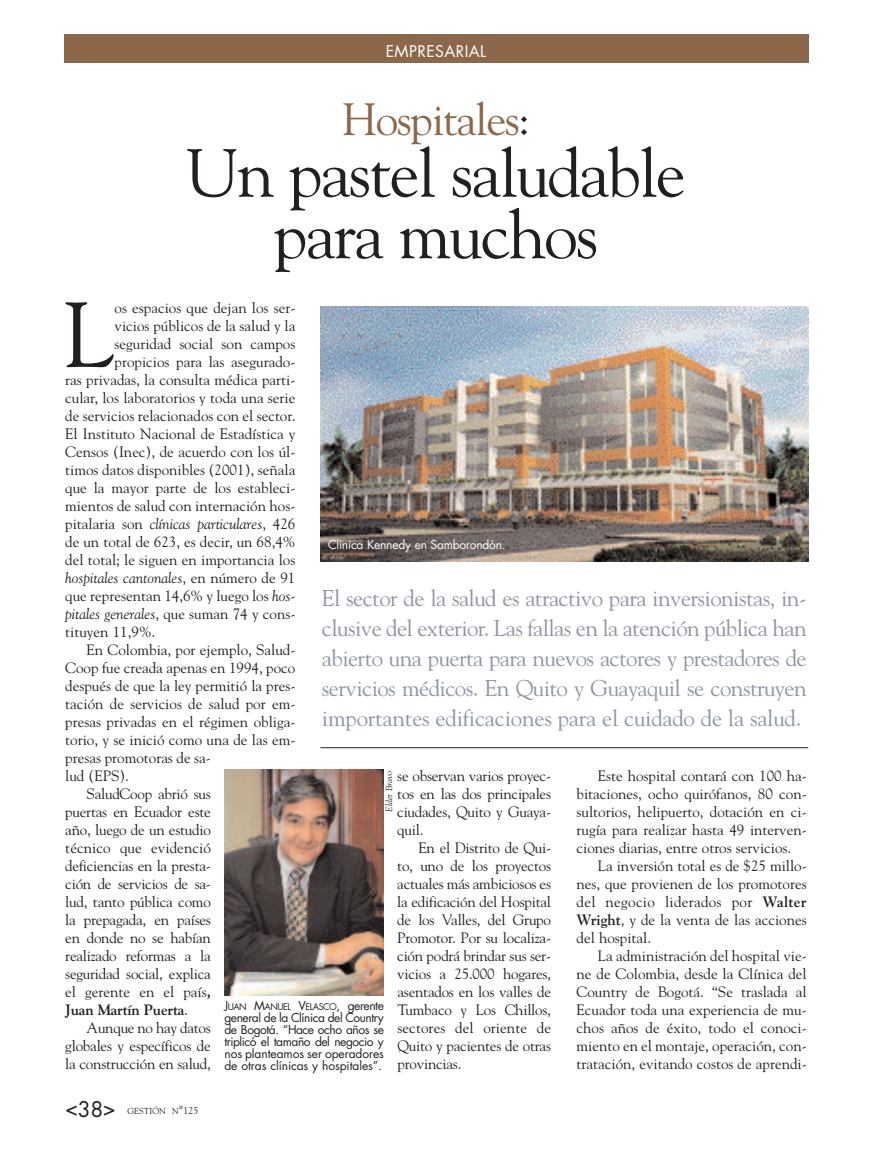
<style>
.page{position:relative;width:872px;height:1149px;background:#fff}
.page>*{position:absolute;margin:0;border:0;box-sizing:border-box;transform-origin:0 0}
.t1{font:91.65px "Goudy";color:#231f20}
.t2{font:67.5px/61.5px "Goudy";letter-spacing:-.03em;color:#231f20;text-align:center}
.t3{font:45px "Goudy";letter-spacing:-.03em;color:#8c6749}
.t4{font:22.8px/30px "Goudy";letter-spacing:-.01em;color:#8e95a4;text-align:justify}
.t5{font:21px "Futura";color:#231f20}
.t6{font:15.75px "Futura";letter-spacing:.025em;color:#fff}
.t7{font:15px/18px "Goudy";color:#231f20;text-align:justify}
.t8{font:italic 15px "Goudy";color:#231f20}
.t9{font:700 15px "Goudy";letter-spacing:-.015em;color:#231f20}
.t10{font:12px/12px "Futura";letter-spacing:-.005em;color:#231f20;text-align:justify}
.t11{font:12px "Futura";letter-spacing:-.02em;color:#fff}
.t12{font:9px "Futura";letter-spacing:-.05em;color:#231f20}
.t13{font:italic 9px "Goudy";color:#231f20}
.t14{font:8.7px "Goudy";color:#231f20}
.s1{color:#231f20}
.s2{font-style:normal}
.s3{font-style:italic}
.s4{font-weight:700}
.s5{font-weight:400}
.s6{font-size:12px}
.s7{font-size:11.55px}
.s8{font-size:9.75px}
</style>
<div class="page">
<div style="left:64px;top:34px;width:744px;height:29px;background:#8c6749"></div>
<img style="left:320px;top:306px;width:488px;height:255px">
<hr style="left:320px;top:747px;width:488px;height:1px;background:#231f20">
<img style="left:224px;top:769px;width:160px;height:226px">
<p class="t6" style="left:386px;top:44px;width:102px">EMPRESARIAL</p>
<h3 class="t3" style="left:342px;top:93px;width:189px">Hospitales<span class="s1">:</span></h3>
<h2 class="t2" style="left:186px;top:142px;width:501px">Un pastel saludable para muchos</h2>
<h1 class="t1" style="left:64px;top:281px;width:52px">L</h1>
<p class="t7" style="left:115px;top:298px;width:182px">os espacios que dejan los ser-</p>
<p class="t7" style="left:115px;top:316px;width:182px">vicios públicos de la salud y la</p>
<p class="t7" style="left:115px;top:334px;width:182px">seguridad social son campos</p>
<p class="t7" style="left:115px;top:352px;width:182px">propicios para las asegurado-</p>
<p class="t7" style="left:65px;top:370px;width:232px">ras privadas, la consulta médica parti-</p>
<p class="t7" style="left:65px;top:388px;width:232px">cular, los laboratorios y toda una serie</p>
<p class="t7" style="left:65px;top:406px;width:232px">de servicios relacionados con el sector.</p>
<p class="t7" style="left:65px;top:424px;width:232px">El Instituto Nacional de Estadística y</p>
<p class="t7" style="left:65px;top:442px;width:232px">Censos (Inec), de acuerdo con los úl-</p>
<p class="t7" style="left:65px;top:460px;width:232px">timos datos disponibles (2001), señala</p>
<p class="t7" style="left:65px;top:478px;width:232px">que la mayor parte de los estableci-</p>
<p class="t7" style="left:65px;top:496px;width:232px">mientos de salud con internación hos-</p>
<p class="t8" style="left:65px;top:515px;width:232px"><span class="s2">pitalaria son</span> clínicas particulares<span class="s2">, 426</span></p>
<p class="t7" style="left:65px;top:532px;width:232px">de un total de 623, es decir, un 68,4%</p>
<p class="t7" style="left:65px;top:550px;width:232px">del total; le siguen en importancia los</p>
<p class="t8" style="left:65px;top:569px;width:232px">hospitales cantonales<span class="s2">, en número de 91</span></p>
<p class="t7" style="left:65px;top:586px;width:232px">que representan 14,6% y luego los <span class="s3">hos-</span></p>
<p class="t7" style="left:65px;top:604px;width:232px"><span class="s3">pitales generales</span>, que suman 74 y cons-</p>
<p class="t7" style="left:65px;top:622px;width:91px">tituyen 11,9%.</p>
<p class="t7" style="left:87px;top:640px;width:210px">En Colombia, por ejemplo, Salud-</p>
<p class="t7" style="left:65px;top:658px;width:232px">Coop fue creada apenas en 1994, poco</p>
<p class="t7" style="left:65px;top:676px;width:232px">después de que la ley permitió la pres-</p>
<p class="t7" style="left:65px;top:694px;width:232px">tación de servicios de salud por em-</p>
<p class="t7" style="left:65px;top:712px;width:232px">presas privadas en el régimen obliga-</p>
<p class="t7" style="left:65px;top:730px;width:232px">torio, y se inició como una de las em-</p>
<p class="t7" style="left:65px;top:748px;width:147px">presas promotoras de sa-</p>
<p class="t7" style="left:65px;top:766px;width:65px">lud (EPS).</p>
<p class="t7" style="left:87px;top:784px;width:126px">SaludCoop abrió sus</p>
<p class="t7" style="left:65px;top:802px;width:147px">puertas en Ecuador este</p>
<p class="t7" style="left:65px;top:820px;width:147px">año, luego de un estudio</p>
<p class="t7" style="left:65px;top:838px;width:147px">técnico que evidenció</p>
<p class="t7" style="left:65px;top:856px;width:147px">deficiencias en la presta-</p>
<p class="t7" style="left:65px;top:874px;width:147px">ción de servicios de sa-</p>
<p class="t7" style="left:65px;top:892px;width:147px">lud, tanto pública como</p>
<p class="t7" style="left:65px;top:910px;width:147px">la prepagada, en países</p>
<p class="t7" style="left:65px;top:928px;width:147px">en donde no se habían</p>
<p class="t7" style="left:65px;top:946px;width:147px">realizado reformas a la</p>
<p class="t7" style="left:65px;top:964px;width:147px">seguridad social, explica</p>
<p class="t7" style="left:65px;top:982px;width:147px">el gerente en el país<span class="s4">,</span></p>
<p class="t9" style="left:65px;top:1001px;width:124px">Juan Martín Puerta<span class="s5">.</span></p>
<p class="t7" style="left:87px;top:1018px;width:126px">Aunque no hay datos</p>
<p class="t7" style="left:65px;top:1036px;width:147px">globales y específicos de</p>
<p class="t7" style="left:65px;top:1054px;width:147px">la construcción en salud,</p>
<p class="t11" style="left:328px;top:538px;width:179px">Clínica Kennedy en Samborondón.</p>
<p class="t4" style="left:322px;top:582px;width:486px">El sector de la salud es atractivo para inversionistas, in&shy;clusive del exterior. Las fallas en la atención pública han abierto una puerta para nuevos actores y prestadores de servicios médicos. En Quito y Guayaquil se construyen importantes edificaciones para el cuidado de la salud.</p>
<p class="t7" style="left:397px;top:766px;width:155px">se observan varios proyec&shy;tos en las dos principales ciudades, Quito y Guaya&shy;quil.</p>
<p class="t7" style="left:397px;top:838px;width:155px;text-indent:21px">En el Distrito de Qui&shy;to, uno de los proyectos actuales más ambiciosos es la edificación del Hospital de los Valles, del Grupo Promotor. Por su localiza&shy;ción podrá brindar sus ser&shy;vicios a 25.000 hogares, asentados en los valles de Tumbaco y Los Chillos, sectores del oriente de Quito y pacientes de otras provincias.</p>
<p class="t7" style="left:576px;top:766px;width:232px;text-indent:21px">Este hospital contará con 100 ha&shy;bitaciones, ocho quirófanos, 80 con&shy;sultorios, helipuerto, dotación en ci&shy;rugía para realizar hasta 49 interven&shy;ciones diarias, entre otros servicios.</p>
<p class="t7" style="left:576px;top:856px;width:232px;text-indent:21px">La inversión total es de $25 millo&shy;nes, que provienen de los promotores del negocio liderados por <span class="s4">Walter Wright</span>, y de la venta de las acciones del hospital.</p>
<p class="t7" style="left:576px;top:946px;width:232px;text-indent:21px">La administración del hospital vie&shy;ne de Colombia, desde la Clínica del Country de Bogotá. “Se traslada al Ecuador toda una experiencia de mu&shy;chos años de éxito, todo el conoci&shy;miento en el montaje, operación, con&shy;tratación, evitando costos de aprendi-</p>
<p class="t13" style="left:384px;top:811px;width:42px;rotate:-90deg">Elder Bravo</p>
<p class="t12" style="left:224px;top:1002px;width:161px"><span class="s6">J</span>UAN <span class="s6">M</span>ANUEL <span class="s6">V</span>ELASCO<span class="s6">, gerente</span></p>
<p class="t10" style="left:224px;top:1012px;width:161px">general de la Clínica del Country de Bogotá. “Hace ocho años se triplicó el tamaño del negocio y nos planteamos ser operadores de otras clínicas y hospitales”.</p>
<h3 class="t5" style="left:65px;top:1098px;width:52px">&lt;38&gt;</h3>
<p class="t14" style="left:127px;top:1104px;width:72px">GESTIÓN N<span class="s7">°</span><span class="s8">125</span></p>
</div>
